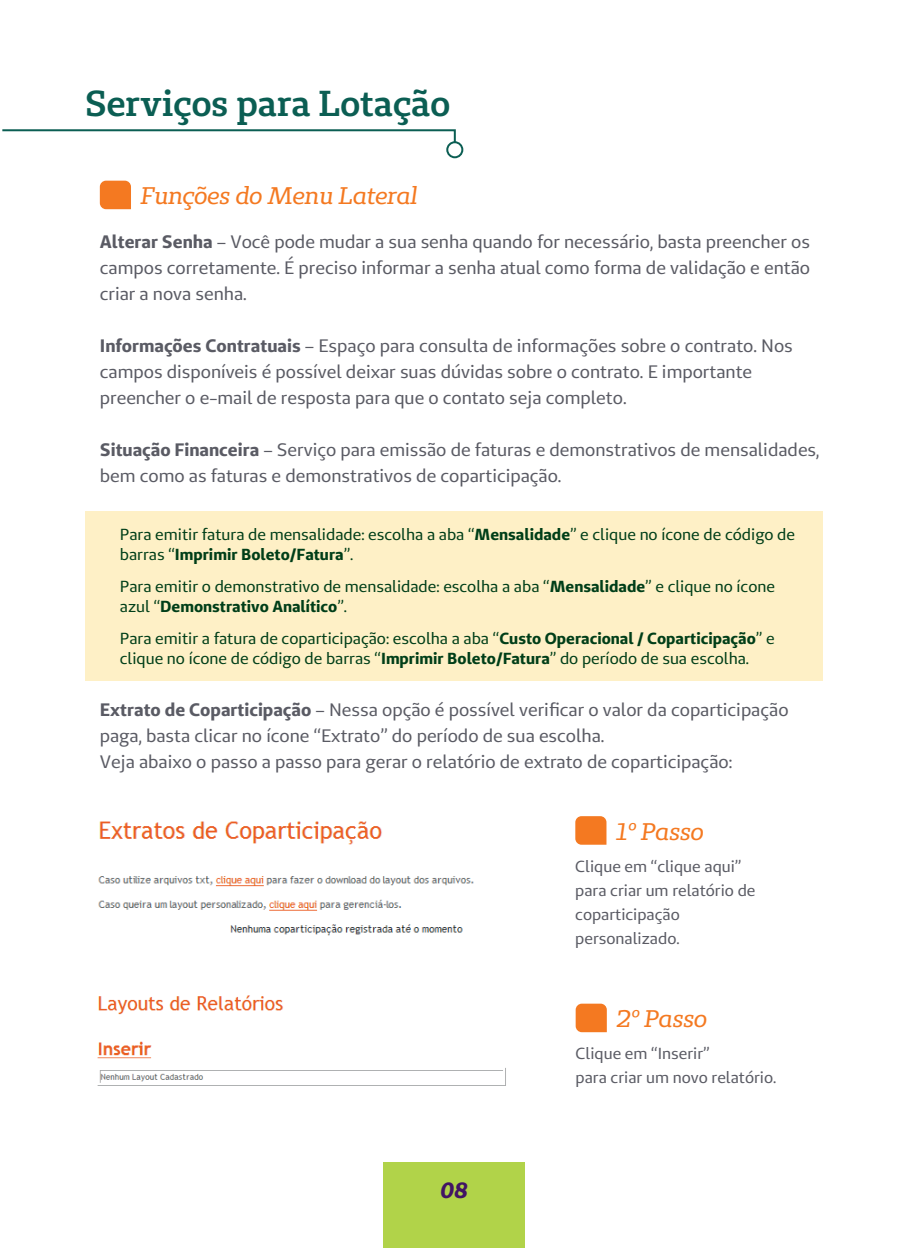
<style>
.page{position:relative;width:908px;height:1248px;background:#fff}
.page>*{position:absolute;margin:0;border:0;box-sizing:border-box;transform-origin:0 0}
.t1{font:600 36px "Unimed Slab";color:#0b5e53}
.t2{font:italic 24px "Unimed Slab";color:#f47921}
.t3{font:italic 700 22px "Unimed Sans";color:#411464}
.t4{font:18px/26px "Unimed Sans";color:#5a5b64}
.t5{font:16px/20px "Unimed Sans";color:#003e18}
.t6{font:16px/24px "Unimed Sans";color:#5a5b64}
.s1{font-weight:700}
</style>
<div class="page">
<svg style="left:2px;top:129px;width:461px;height:29px"></svg>
<div style="left:85px;top:511px;width:737px;height:169px;background:#fef0c6"></div>
<svg style="left:100px;top:181px;width:31px;height:28px"></svg>
<img style="left:98px;top:821px;width:376px;height:115px">
<svg style="left:575px;top:816px;width:31px;height:28px"></svg>
<svg style="left:575px;top:1003px;width:31px;height:29px"></svg>
<img style="left:97px;top:995px;width:409px;height:91px">
<div style="left:383px;top:1162px;width:141px;height:85px;background:#b1d349"></div>
<h1 class="t1" style="left:85px;top:80px;width:366px">Serviços para Lotação</h1>
<h2 class="t2" style="left:141px;top:180px;width:278px">Funções do Menu Lateral</h2>
<p class="t4" style="left:100px;top:228px;width:711px;text-align:justify"><span class="s1">Alterar Senha</span> – Você pode mudar a sua senha quando for necessário, basta preencher os campos corretamente. É preciso informar a senha atual como forma de validação e então criar a nova senha.</p>
<p class="t4" style="left:100px;top:332px;width:694px"><span class="s1">Informações Contratuais</span> – Espaço para consulta de informações sobre o contrato. Nos campos disponíveis é possível deixar suas dúvidas sobre o contrato. E importante preencher o e-mail de resposta para que o contato seja completo.</p>
<p class="t4" style="left:100px;top:436px;width:720px"><span class="s1">Situação Financeira</span> – Serviço para emissão de faturas e demonstrativos de mensalidades, bem como as faturas e demonstrativos de coparticipação.</p>
<p class="t5" style="left:120px;top:524px;width:676px">Para emitir fatura de mensalidade: escolha a aba “<span class="s1">Mensalidade</span>” e clique no ícone de código de barras “<span class="s1">Imprimir Boleto/Fatura</span>”.</p>
<p class="t5" style="left:120px;top:576px;width:656px">Para emitir o demonstrativo de mensalidade: escolha a aba “<span class="s1">Mensalidade</span>” e clique no ícone azul “<span class="s1">Demonstrativo Analítico</span>”.</p>
<p class="t5" style="left:120px;top:628px;width:656px">Para emitir a fatura de coparticipação: escolha a aba “<span class="s1">Custo Operacional / Coparticipação</span>” e clique no ícone de código de barras “<span class="s1">Imprimir Boleto/Fatura</span>” do período de sua escolha.</p>
<p class="t4" style="left:100px;top:696px;width:690px"><span class="s1">Extrato de Coparticipação</span> – Nessa opção é possível verificar o valor da coparticipação paga, basta clicar no ícone “Extrato” do período de sua escolha.<br>Veja abaixo o passo a passo para gerar o relatório de extrato de coparticipação:</p>
<h2 class="t2" style="left:616px;top:816px;width:89px">1º Passo</h2>
<p class="t6" style="left:575px;top:853px;width:182px">Clique em “clique aqui” para criar um relatório de coparticipação personalizado.</p>
<h2 class="t2" style="left:616px;top:1003px;width:92px">2º Passo</h2>
<p class="t3" style="left:440px;top:1175px;width:29px">08</p>
<p class="t6" style="left:575px;top:1041px;width:202px">Clique em “Inserir”<br>para criar um novo relatório.</p>
</div>
